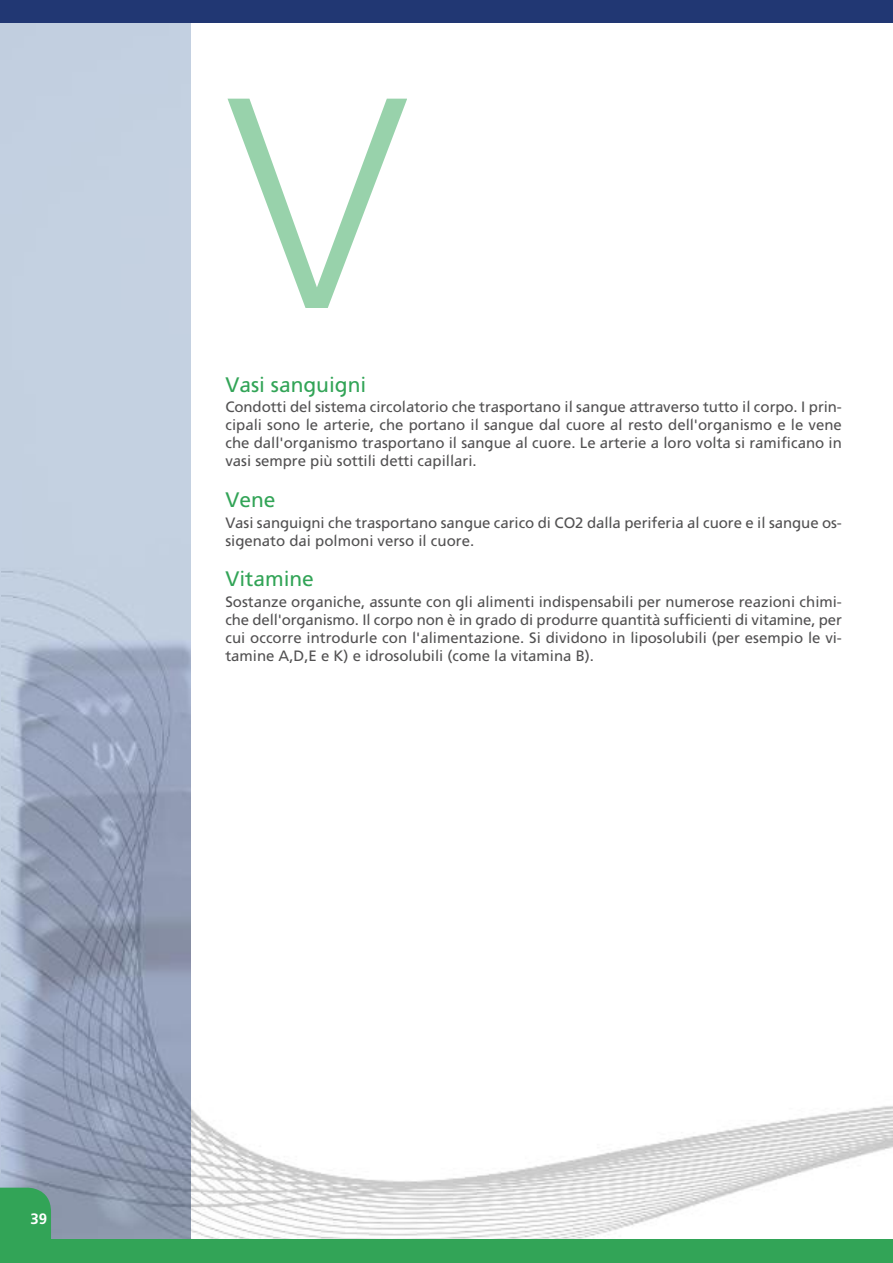
<style>
.page{position:relative;width:893px;height:1263px;background:#fff}
.page>*{position:absolute;margin:0;border:0;box-sizing:border-box;transform-origin:0 0}
.t1{font:21px "Freeway Roman 1";color:#32a457}
.t2{font:15px/18px "Freeway Roman 1";color:#525152;text-align:justify}
.t3{font:15px "Freeway Demi";color:#fff}
</style>
<div class="page">
<img style="left:190px;top:544px;width:703px;height:695px">
<img style="left:0;top:23px;width:190px;height:1216px">
<div style="left:0;top:0;width:893px;height:23px;background:#213773"></div>
<div style="left:0;top:1239px;width:893px;height:24px;background:#32a457"></div>
<div style="left:0;top:1187px;width:51px;height:52px;background:#32a457"></div>
<svg style="left:228px;top:99px;width:179px;height:209px"></svg>
<h1 class="t1" style="left:225px;top:372px;width:142px">Vasi sanguigni</h1>
<p class="t2" style="left:225px;top:398px;width:618px">Condotti del sistema circolatorio che trasportano il sangue attraverso tutto il corpo. I prin&shy;cipali sono le arterie, che portano il sangue dal cuore al resto dell'organismo e le vene che dall'organismo trasportano il sangue al cuore. Le arterie a loro volta si ramificano in vasi sempre più sottili detti capillari.</p>
<h1 class="t1" style="left:225px;top:488px;width:52px">Vene</h1>
<p class="t2" style="left:225px;top:513px;width:618px">Vasi sanguigni che trasportano sangue carico di CO2 dalla periferia al cuore e il sangue os&shy;sigenato dai polmoni verso il cuore.</p>
<h1 class="t1" style="left:225px;top:567px;width:90px">Vitamine</h1>
<p class="t2" style="left:225px;top:592px;width:618px">Sostanze organiche, assunte con gli alimenti indispensabili per numerose reazioni chimi&shy;che dell'organismo. Il corpo non è in grado di produrre quantità sufficienti di vitamine, per cui occorre introdurle con l'alimentazione. Si dividono in liposolubili (per esempio le vi&shy;tamine A,D,E e K) e idrosolubili (come la vitamina B).</p>
<p class="t3" style="left:30px;top:1210px;width:18px">39</p>
</div>
